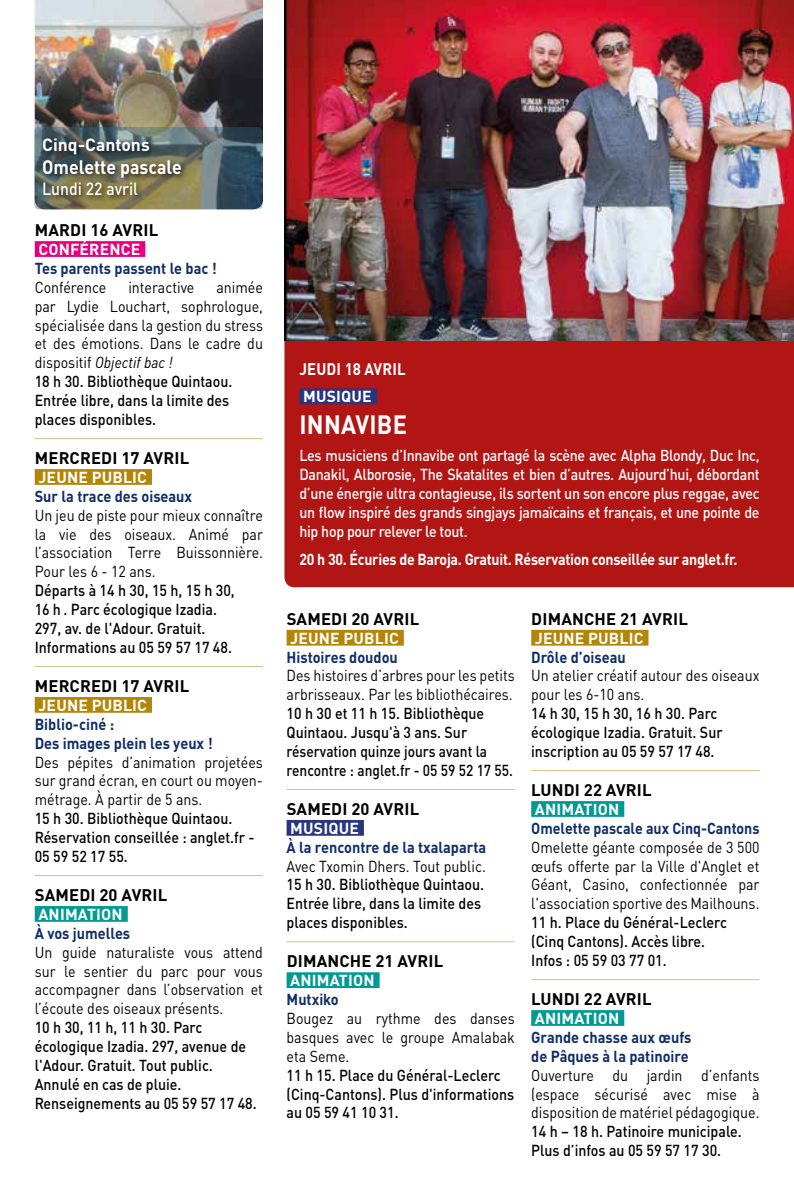
<style>
.page{position:relative;width:794px;height:1191px;background:#fff}
.page>*{position:absolute;margin:0;border:0;box-sizing:border-box;transform-origin:0 0}
.t1{font:700 26.25px "DINOT";letter-spacing:.01em;color:#fff;scale:.9 1}
.t2{font:700 19.25px "DINOT";color:#fff;scale:.92 1}
.t3{font:700 17.5px "DINOT";color:#fff}
.t4{font:500 17.5px "DINOT";color:#fff;scale:.9 1}
.t5{font:700 16.62px "DINOT";letter-spacing:.01em;color:#000}
.t6{font:700 16.62px "DINOT";letter-spacing:.01em;color:#fff;scale:.9 1}
.t7{font:15.75px/18.9px "DINOT";color:#000;text-align:justify;scale:.9 1}
.t8{font:500 15.75px/18.9px "DINOT";color:#000;scale:.9 1}
.t9{font:500 15.75px/18.9px "DIN";letter-spacing:-.02em;color:#fff;text-align:justify;scale:.9 1}
.t10{font:700 15.75px/18.9px "DINOT";color:#102d69;scale:.92 1}
.t11{font:700 15.75px "DINOT";letter-spacing:.01em;color:#fff}
.t12{font:700 15.75px "DIN";letter-spacing:-.02em;color:#fff;scale:.9 1}
.t13{font:700 15.75px "DINOT";color:#102d69;scale:.9 1}
.s1{font-style:italic}
.s2{font-weight:500}
</style>
<div class="page">
<div style="left:286px;top:630px;width:118px;height:15px;background:#b48607"></div>
<hr style="left:286px;top:789px;width:229px;height:1px;background:#d9be87">
<div style="left:286px;top:820px;width:78px;height:15px;background:#283583"></div>
<hr style="left:286px;top:941px;width:229px;height:1px;background:#d9be87">
<div style="left:286px;top:972px;width:93px;height:16px;background:#009a93"></div>
<div style="left:531px;top:630px;width:117px;height:15px;background:#b48607"></div>
<hr style="left:531px;top:770px;width:228px;height:1px;background:#d9be87">
<div style="left:531px;top:801px;width:93px;height:16px;background:#009a93"></div>
<hr style="left:531px;top:979px;width:228px;height:1px;background:#d9be87">
<div style="left:531px;top:1010px;width:93px;height:15px;background:#009a93"></div>
<div style="left:35px;top:241px;width:110px;height:16px;background:#e6007d"></div>
<hr style="left:35px;top:438px;width:228px;height:1px;background:#d9be87">
<div style="left:35px;top:469px;width:117px;height:16px;background:#b48607"></div>
<hr style="left:35px;top:666px;width:228px;height:1px;background:#d9be87">
<div style="left:35px;top:697px;width:117px;height:16px;background:#b48607"></div>
<hr style="left:35px;top:875px;width:228px;height:1px;background:#d9be87">
<div style="left:35px;top:906px;width:93px;height:15px;background:#009a93"></div>
<img style="left:35px;top:0;width:228px;height:209px">
<svg style="left:34px;top:127px;width:228px;height:82px;background:#5a6969"></svg>
<div style="left:41px;top:136px;width:147px;height:66px;background:#000;opacity:.75"></div>
<div style="left:284px;top:340px;width:510px;height:247px;background:#b11614"></div>
<div style="left:299px;top:388px;width:78px;height:16px;background:#283583"></div>
<img style="left:284px;top:0;width:510px;height:340px">
<p class="t3" style="left:42px;top:131px;width:109px">Cinq-Cantons</p>
<p class="t2" style="left:42px;top:152px;width:153px">Omelette pascale</p>
<p class="t4" style="left:42px;top:175px;width:108px">Lundi 22 avril</p>
<p class="t5" style="left:35px;top:217px;width:125px">MARDI 16 AVRIL</p>
<p class="t11" style="left:38px;top:237px;width:103px">CONFÉRENCE</p>
<p class="t10" style="left:35px;top:258px;width:199px">Tes parents passent le bac !</p>
<p class="t7" style="left:35px;top:276px;width:81px">Conférence</p>
<p class="t7" style="left:128px;top:276px;width:75px">interactive</p>
<p class="t7" style="left:35px;top:276px;width:255px;text-align:left;text-indent:182px">animée par Lydie Louchart, sophrologue, spécialisée dans la gestion du stress et des émotions. Dans le cadre du dispositif <span class="s1">Objectif bac !<br></span><span class="s2">18 h 30. Bibliothèque Quintaou.<br>Entrée libre, dans la limite des places disponibles.</span></p>
<p class="t5" style="left:35px;top:445px;width:156px">MERCREDI 17 AVRIL</p>
<p class="t11" style="left:38px;top:465px;width:110px">JEUNE PUBLIC</p>
<p class="t10" style="left:35px;top:485px;width:173px">Sur la trace des oiseaux</p>
<p class="t7" style="left:35px;top:504px;width:255px">Un jeu de piste pour mieux connaître la vie des oiseaux. Animé par l’association Terre Buissonnière.<br>Pour les 6 - 12 ans.</p>
<p class="t8" style="left:35px;top:580px;width:224px">Départs à 14 h 30, 15 h, 15 h 30,<br>16 h . Parc écologique Izadia.<br>297, av. de l'Adour. Gratuit.<br>Informations au 05 59 57 17 48.</p>
<p class="t5" style="left:35px;top:673px;width:156px">MERCREDI 17 AVRIL</p>
<p class="t11" style="left:38px;top:693px;width:110px">JEUNE PUBLIC</p>
<p class="t10" style="left:35px;top:713px;width:195px">Biblio-ciné :<br>Des images plein les yeux !</p>
<p class="t7" style="left:35px;top:751px;width:255px">Des pépites d’animation projetées sur grand écran, en court ou moyen&shy;métrage. À partir de 5 ans.</p>
<p class="t8" style="left:35px;top:808px;width:246px">15 h 30. Bibliothèque Quintaou.<br>Réservation conseillée : anglet.fr -<br>05 59 52 17 55.</p>
<p class="t5" style="left:35px;top:882px;width:134px">SAMEDI 20 AVRIL</p>
<p class="t11" style="left:38px;top:901px;width:86px">ANIMATION</p>
<p class="t10" style="left:35px;top:922px;width:105px">À vos jumelles</p>
<p class="t7" style="left:35px;top:941px;width:255px">Un guide naturaliste vous attend sur le sentier du parc pour vous accompagner dans l’observation et l’écoute des oiseaux présents.</p>
<p class="t8" style="left:35px;top:1017px;width:248px">10 h 30, 11 h, 11 h 30. Parc écologique Izadia. 297, avenue de l'Adour. Gratuit. Tout public.<br>Annulé en cas de pluie.<br>Renseignements au 05 59 57 17 48.</p>
<p class="t6" style="left:299px;top:356px;width:120px">JEUDI 18 AVRIL</p>
<p class="t11" style="left:303px;top:384px;width:70px">MUSIQUE</p>
<h1 class="t1" style="left:299px;top:404px;width:121px">INNAVIBE</h1>
<p class="t9" style="left:299px;top:446px;width:513px">Les musiciens d’Innavibe ont partagé la scène avec Alpha Blondy, Duc Inc, Danakil, Alborosie, The Skatalites et bien d’autres. Aujourd’hui, débordant d’une énergie ultra contagieuse, ils sortent un son encore plus reggae, avec un flow inspiré des grands singjays jamaïcains et français, et une pointe de hip hop pour relever le tout.</p>
<p class="t12" style="left:299px;top:549px;width:488px">20 h 30. Écuries de Baroja. Gratuit. Réservation conseillée sur anglet.fr.</p>
<p class="t5" style="left:287px;top:606px;width:134px">SAMEDI 20 AVRIL</p>
<p class="t11" style="left:290px;top:625px;width:110px">JEUNE PUBLIC</p>
<p class="t10" style="left:286px;top:646px;width:122px">Histoires doudou</p>
<p class="t7" style="left:286px;top:665px;width:255px">Des histoires d’arbres pour les petits arbrisseaux. Par les bibliothécaires.</p>
<p class="t8" style="left:286px;top:703px;width:253px">10 h 30 et 11 h 15. Bibliothèque<br>Quintaou. Jusqu'à 3 ans. Sur réservation quinze jours avant la rencontre : anglet.fr - 05 59 52 17 55.</p>
<p class="t5" style="left:287px;top:796px;width:134px">SAMEDI 20 AVRIL</p>
<p class="t11" style="left:290px;top:815px;width:70px">MUSIQUE</p>
<p class="t10" style="left:286px;top:836px;width:218px">À la rencontre de la txalaparta</p>
<p class="t7" style="left:286px;top:855px;width:223px">Avec Txomin Dhers. Tout public.</p>
<p class="t8" style="left:286px;top:874px;width:221px">15 h 30. Bibliothèque Quintaou.<br>Entrée libre, dans la limite des places disponibles.</p>
<p class="t5" style="left:287px;top:948px;width:158px">DIMANCHE 21 AVRIL</p>
<p class="t11" style="left:290px;top:968px;width:86px">ANIMATION</p>
<p class="t10" style="left:286px;top:988px;width:58px">Mutxiko</p>
<p class="t7" style="left:286px;top:1007px;width:255px">Bougez au rythme des danses basques avec le groupe Amalabak eta Seme.</p>
<p class="t8" style="left:286px;top:1064px;width:254px">11 h 15. Place du Général-Leclerc (Cinq-Cantons). Plus d'informations au 05 59 41 10 31.</p>
<p class="t5" style="left:531px;top:606px;width:158px">DIMANCHE 21 AVRIL</p>
<p class="t11" style="left:535px;top:625px;width:110px">JEUNE PUBLIC</p>
<p class="t10" style="left:531px;top:646px;width:104px">Drôle d’oiseau</p>
<p class="t7" style="left:531px;top:665px;width:255px">Un atelier créatif autour des oiseaux pour les 6-10 ans.</p>
<p class="t8" style="left:531px;top:703px;width:214px">14 h 30, 15 h 30, 16 h 30. Parc écologique Izadia. Gratuit. Sur inscription au 05 59 57 17 48.</p>
<p class="t5" style="left:531px;top:777px;width:122px">LUNDI 22 AVRIL</p>
<p class="t11" style="left:535px;top:797px;width:86px">ANIMATION</p>
<p class="t13" style="left:531px;top:815px;width:255px">Omelette pascale aux Cinq-Cantons</p>
<p class="t7" style="left:531px;top:836px;width:255px">Omelette géante composée de 3 500 œufs offerte par la Ville d'Anglet et Géant, Casino, confectionnée par l'association sportive des Mailhouns.</p>
<p class="t8" style="left:531px;top:912px;width:219px">11 h. Place du Général-Leclerc (Cinq Cantons). Accès libre.<br>Infos : 05 59 03 77 01.</p>
<p class="t5" style="left:531px;top:986px;width:122px">LUNDI 22 AVRIL</p>
<p class="t11" style="left:535px;top:1006px;width:86px">ANIMATION</p>
<p class="t10" style="left:531px;top:1026px;width:176px">Grande chasse aux œufs de Pâques à la patinoire</p>
<p class="t7" style="left:531px;top:1064px;width:255px">Ouverture du jardin d’enfants (espace sécurisé avec mise à disposition de matériel pédagogique.</p>
<p class="t8" style="left:531px;top:1121px;width:235px">14 h – 18 h. Patinoire municipale.<br>Plus d’infos au 05 59 57 17 30.</p>
</div>
